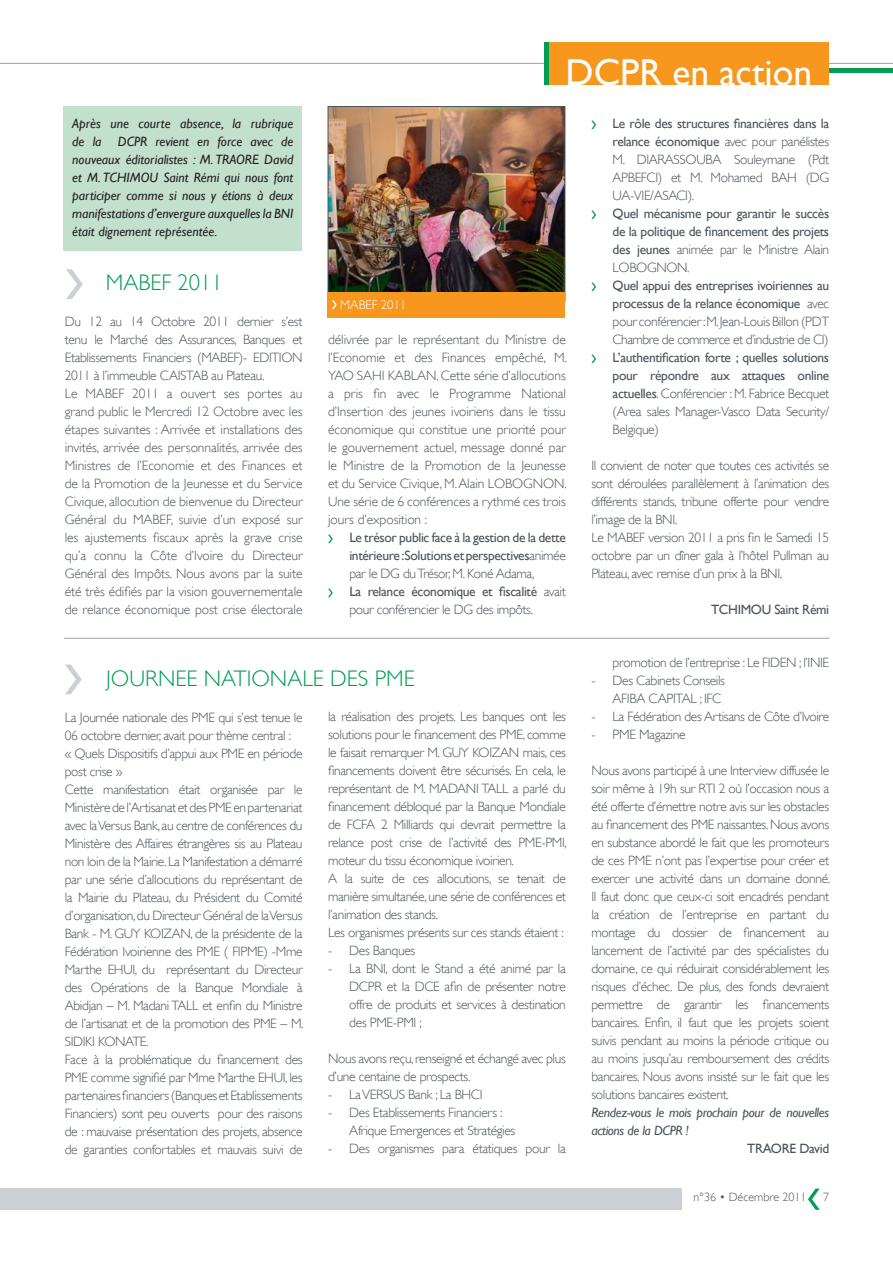
<style>
.page{position:relative;width:893px;height:1263px;background:#fff}
.page>*{position:absolute;margin:0;border:0;box-sizing:border-box;transform-origin:0 0}
.t1{font:37.5px "Gill Sans";color:#fff}
.t2{font:300 22.5px "Gill Sans";color:#009d54}
.t3{font:300 13.5px/18px "Gill Sans";letter-spacing:-.025em;color:#4d545a;text-align:justify}
.t4{font:300 13.5px/18px "Gill Sans";letter-spacing:-.005em;color:#4d545a}
.t5{font:13.5px/18px "Gill Sans";letter-spacing:-.025em;color:#4d545a;text-align:justify}
.t6{font:italic 13.5px/18px "Gill Sans";color:#231f20;text-align:justify}
.t7{font:italic 13.5px/18px "Gill Sans";letter-spacing:-.025em;color:#4d545a}
.t8{font:300 12.75px "Gill Sans";color:#fff}
.t9{font:300 12px "Gill Sans";color:#4d545a}
.s1{font-weight:300}
.s2{font-weight:400}
</style>
<div class="page">
<hr style="left:792px;top:68px;width:101px;height:4px;background:#009d54">
<hr style="left:0;top:63px;width:893px;height:1px;background:#9da5ab">
<div style="left:0;top:1188px;width:829px;height:22px;background:#ccd0d4"></div>
<div style="left:682px;top:1186px;width:149px;height:26px;background:#fff"></div>
<svg style="left:808px;top:1188px;width:12px;height:22px"></svg>
<div style="left:549px;top:43px;width:280px;height:42px;background:#f7971d"></div>
<div style="left:544px;top:43px;width:5px;height:42px;background:#009d54"></div>
<svg style="left:328px;top:535px;width:5px;height:8px"></svg>
<svg style="left:328px;top:589px;width:5px;height:8px"></svg>
<svg style="left:591px;top:121px;width:5px;height:8px"></svg>
<svg style="left:591px;top:211px;width:5px;height:8px"></svg>
<svg style="left:591px;top:283px;width:5px;height:8px"></svg>
<svg style="left:591px;top:355px;width:5px;height:8px"></svg>
<img style="left:330px;top:108px;width:233px;height:184px">
<div style="left:328px;top:106px;width:237px;height:195px;border:1px solid #4d545a"></div>
<div style="left:328px;top:292px;width:237px;height:25px;background:#f7971d"></div>
<svg style="left:332px;top:300px;width:5px;height:9px"></svg>
<div style="left:64px;top:106px;width:238px;height:144px;background:#c2e0cb"></div>
<svg style="left:66px;top:269px;width:17px;height:30px"></svg>
<svg style="left:65px;top:664px;width:17px;height:30px"></svg>
<hr style="left:64px;top:638px;width:765px;height:1px;background:#9da5ab">
<p class="t6" style="left:72px;top:114px;width:223px">Après une courte absence, la rubrique de la DCPR revient en force avec de nouveaux éditorialistes : M. TRAORE David et M. TCHIMOU Saint Rémi qui nous font participer comme si nous y étions à deux manifestations d’envergure auxquelles la BNI était dignement représentée.</p>
<h2 class="t2" style="left:106px;top:269px;width:118px">MABEF 2011</h2>
<p class="t4" style="left:65px;top:312px;width:239px">Du 12 au 14 Octobre 2011 dernier s’est tenu le Marché des Assurances, Banques et Etablissements Financiers (MABEF)- EDITION 2011 à l’immeuble CAISTAB au Plateau.<br>Le MABEF 2011 a ouvert ses portes au grand public le Mercredi 12 Octobre avec les étapes suivantes : Arrivée et installations des invités, arrivée des personnalités, arrivée des Ministres de l’Economie et des Finances et de la Promotion de la Jeunesse et du Service Civique, allocution de bienvenue du Directeur Général du MABEF, suivie d’un exposé sur les ajustements fiscaux après la grave crise qu’a connu la Côte d’Ivoire du Directeur Général des Impôts. Nous avons par la suite été très édifiés par la vision gouvernementale de relance économique post crise électorale</p>
<h1 class="t1" style="left:566px;top:50px;width:248px">DCPR en action</h1>
<p class="t8" style="left:340px;top:297px;width:68px">MABEF 2011</p>
<p class="t3" style="left:328px;top:330px;width:240px">délivrée par le représentant du Ministre de l’Economie et des Finances empêché, M.<br>YAO SAHI KABLAN. Cette série d’allocutions a pris fin avec le Programme National d’Insertion des jeunes ivoiriens dans le tissu économique qui constitue une priorité pour le gouvernement actuel, message donné par le Ministre de la Promotion de la Jeunesse et du Service Civique, M. Alain LOBOGNON.<br>Une série de 6 conférences a rythmé ces trois jours d’exposition :</p>
<p class="t5" style="left:349px;top:528px;width:218px;text-align:left">Le trésor public face à la gestion de la dette intérieure :Solutions et perspectives<span class="s1">animée par le DG du Trésor, M. Koné Adama,<br></span>La relance économique et fiscalité <span class="s1">avait pour conférencier le DG des impôts.</span></p>
<p class="t3" style="left:613px;top:114px;width:218px"><span class="s2">Le rôle des structures financières dans la relance économique</span> avec pour panélistes M. DIARASSOUBA Souleymane (Pdt APBEFCI) et M. Mohamed BAH (DG UA-VIE/ASACI).</p>
<p class="t5" style="left:613px;top:204px;width:218px">Quel mécanisme pour garantir le succès de la politique de financement des projets des jeunes <span class="s1">animée par le Ministre Alain LOBOGNON.</span></p>
<p class="t3" style="left:613px;top:276px;width:218px"><span class="s2">Quel appui des entreprises ivoiriennes au processus de la relance économique</span> avec pour conférencier : M. Jean-Louis Billon (PDT Chambre de commerce et d’industrie de CI)</p>
<p class="t5" style="left:613px;top:348px;width:218px">L’authentification forte ; quelles solutions pour répondre aux attaques online actuelles<span class="s1">. Conférencier : M. Fabrice Becquet (Area sales Manager-Vasco Data Security/ Belgique)</span></p>
<p class="t3" style="left:591px;top:456px;width:239px;text-align:left">Il convient de noter que toutes ces activités se sont déroulées parallèlement à l’animation des différents stands, tribune offerte pour vendre l’image de la BNI.<br>Le MABEF version 2011 a pris fin le Samedi 15 octobre par un dîner gala à l’hôtel Pullman au Plateau, avec remise d’un prix à la BNI.</p>
<p class="t5" style="left:711px;top:600px;width:46px">TCHI MOU</p>
<p class="t5" style="left:774px;top:600px;width:56px">Saint Rémi</p>
<h2 class="t2" style="left:106px;top:665px;width:310px">JOURNEE NATIONALE DES PME</h2>
<p class="t3" style="left:65px;top:708px;width:240px;text-align:left">La Journée nationale des PME qui s’est tenue le 06 octobre dernier, avait pour thème central :<br>« Quels Dispositifs d’appui aux PME en période post crise »<br>Cette manifestation était organisée par le Ministère de l’Artisanat et des PME en partenariat avec la Versus Bank, au centre de conférences du Ministère des Affaires étrangères sis au Plateau non loin de la Mairie. La Manifestation a démarré par une série d’allocutions du représentant de la Mairie du Plateau, du Président du Comité d’organisation, du Directeur Général de la Versus Bank - M. GUY KOIZAN, de la présidente de la Fédération Ivoirienne des PME ( FIPME) -Mme Marthe EHUI, du représentant du Directeur des Opérations de la Banque Mondiale à Abidjan – M. Madani TALL et enfin du Ministre de l’artisanat et de la promotion des PME – M.<br>SIDIKI KONATE.<br>Face à la problématique du financement des PME comme signifié par Mme Marthe EHUI, les partenaires financiers (Banques et Etablissements Financiers) sont peu ouverts pour des raisons de : mauvaise présentation des projets, absence de garanties confortables et mauvais suivi de</p>
<p class="t3" style="left:328px;top:708px;width:240px;text-align:left">la réalisation des projets. Les banques ont les solutions pour le financement des PME, comme le faisait remarquer M. GUY KOIZAN mais, ces financements doivent être sécurisés. En cela, le représentant de M. MADANI TALL a parlé du financement débloqué par la Banque Mondiale de FCFA 2 Milliards qui devrait permettre la relance post crise de l’activité des PME-PMI, moteur du tissu économique ivoirien.<br>A la suite de ces allocutions, se tenait de manière simultanée, une série de conférences et l’animation des stands.<br>Les organismes présents sur ces stands étaient :</p>
<p class="t3" style="left:328px;top:942px;width:89px">- Des Banques</p>
<p class="t3" style="left:349px;top:960px;width:218px;text-indent:-21px">- La BNI, dont le Stand a été animé par la DCPR et la DCE afin de présenter notre offre de produits et services à destination des PME-PMI ;</p>
<p class="t3" style="left:328px;top:1050px;width:239px">Nous avons reçu, renseigné et échangé avec plus d’une centaine de prospects.</p>
<p class="t3" style="left:328px;top:1086px;width:156px">- La VERSUS Bank ; La BHCI</p>
<p class="t3" style="left:349px;top:1104px;width:168px;text-indent:-21px">- Des Etablissements Financiers :<br>Afrique Emergences et Stratégies</p>
<p class="t3" style="left:328px;top:1140px;width:239px">- Des organismes para étatiques pour la</p>
<p class="t3" style="left:613px;top:654px;width:218px">promotion de l’entreprise : Le FIDEN ; l’INIE</p>
<p class="t3" style="left:591px;top:672px;width:135px;text-align:right">- Des Cabinets Conseils<br>AFIBA CAPITAL ; IFC</p>
<p class="t3" style="left:591px;top:708px;width:239px">- La Fédération des Artisans de Côte d’Ivoire</p>
<p class="t3" style="left:591px;top:726px;width:96px">- PME Magazine</p>
<p class="t3" style="left:591px;top:762px;width:240px">Nous avons participé à une Interview diffusée le soir même à 19h sur RTI 2 où l’occasion nous a été offerte d’émettre notre avis sur les obstacles au financement des PME naissantes. Nous avons en substance abordé le fait que les promoteurs de ces PME n’ont pas l’expertise pour créer et exercer une activité dans un domaine donné.<br>Il faut donc que ceux-ci soit encadrés pendant la création de l’entreprise en partant du montage du dossier de financement au lancement de l’activité par des spécialistes du domaine, ce qui réduirait considérablement les risques d’échec. De plus, des fonds devraient permettre de garantir les financements bancaires. Enfin, il faut que les projets soient suivis pendant au moins la période critique ou au moins jusqu’au remboursement des crédits bancaires. Nous avons insisté sur le fait que les solutions bancaires existent.</p>
<p class="t7" style="left:591px;top:1104px;width:239px">Rendez-vous le mois prochain pour de nouvelles actions de la DCPR !</p>
<p class="t5" style="left:747px;top:1140px;width:83px">TRAOR E David</p>
<p class="t9" style="left:693px;top:1190px;width:115px">n°36 • Décembre 2011</p>
<p class="t9" style="left:823px;top:1190px;width:7px">7</p>
</div>
